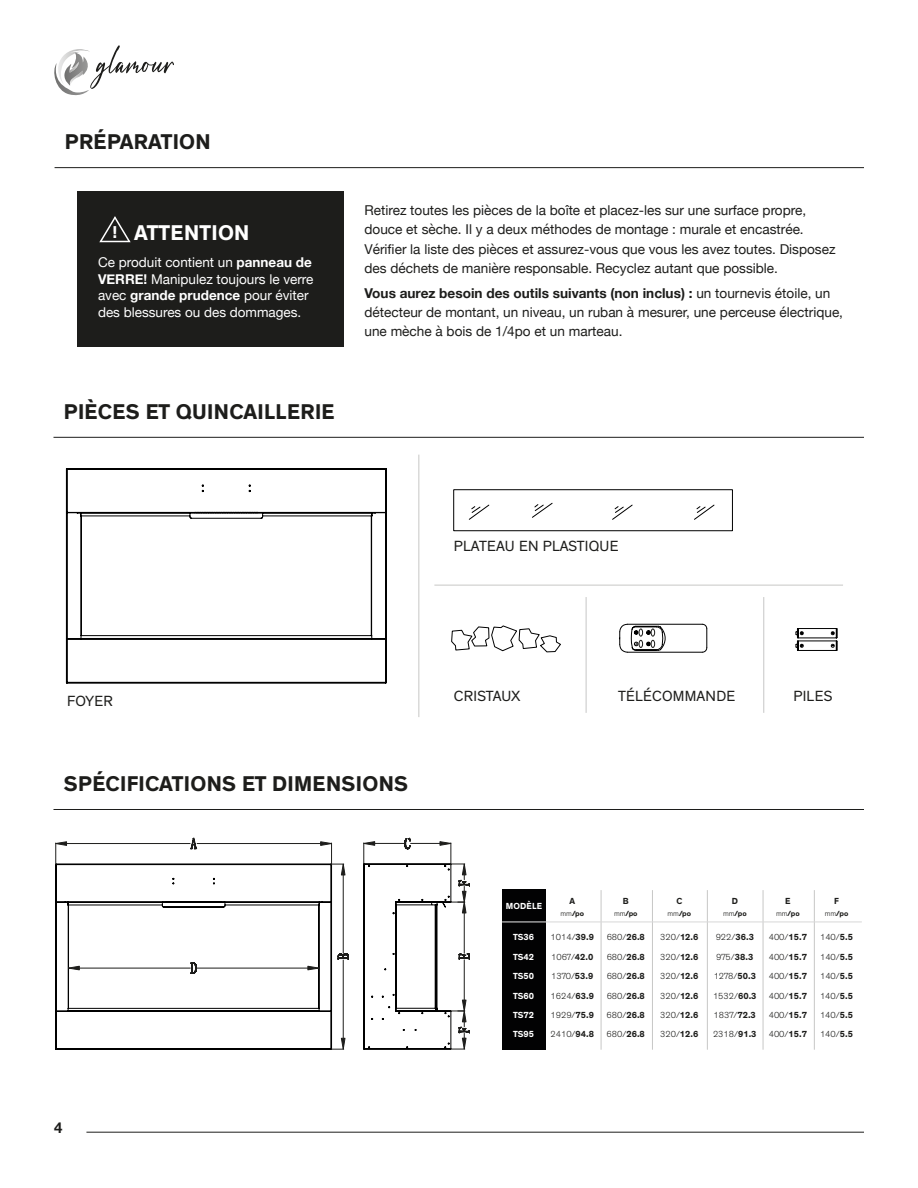
<style>
.page{position:relative;width:918px;height:1188px;background:#fff}
.page>*{position:absolute;margin:0;border:0;box-sizing:border-box;transform-origin:0 0}
.t1{font:700 21.75px "Theinhardt";letter-spacing:.015em;color:#1d1d1b}
.t2{font:700 21.75px "Theinhardt";letter-spacing:.015em;color:#fff}
.t3{font:15px "Theinhardt";letter-spacing:.015em;color:#1d1d1b}
.t4{font:15px "Theinhardt";letter-spacing:-.005em;color:#1d1d1b}
.t5{font:700 15px "Helvetica Neue";color:#1d1d1b}
.t6{font:13.65px/19px "Helvetica Neue";color:#1d1d1b}
.t7{font:13.5px/16.5px "Helvetica Neue";color:#fff}
.t8{font:300 9px "Theinhardt";color:#1d1d1b}
.t9{font:700 9px "Theinhardt";color:#fff}
.t10{font:700 9px "Theinhardt";color:#1d1d1b}
.t11{font:700 7.5px "Theinhardt";color:#1d1d1b}
.s1{font-size:17.55px}
.s2{font-weight:700}
.s3{font-weight:300}
</style>
<div class="page">
<hr style="left:86px;top:1132px;width:778px;height:1px;background:#1d1d1b">
<svg style="left:54px;top:45px;width:120px;height:51px"></svg>
<hr style="left:53px;top:437px;width:811px;height:1px;background:#1d1d1b">
<hr style="left:53px;top:809px;width:811px;height:1px;background:#1d1d1b">
<svg style="left:66px;top:640px;width:321px;height:44px"></svg>
<svg style="left:66px;top:468px;width:321px;height:172px"></svg>
<hr style="left:418px;top:455px;width:1px;height:262px;background:#c7c7c6">
<hr style="left:586px;top:597px;width:1px;height:116px;background:#c7c7c6">
<hr style="left:763px;top:597px;width:1px;height:116px;background:#c7c7c6">
<hr style="left:434px;top:585px;width:409px;height:1px;background:#c7c7c6">
<svg style="left:453px;top:489px;width:280px;height:42px"></svg>
<svg style="left:451px;top:625px;width:110px;height:28px"></svg>
<svg style="left:795px;top:628px;width:43px;height:23px"></svg>
<svg style="left:55px;top:1012px;width:277px;height:38px"></svg>
<hr style="left:343px;top:960px;width:1px;height:78px;background:#1d1d1b">
<svg style="left:331px;top:1038px;width:15px;height:12px"></svg>
<svg style="left:53px;top:809px;width:296px;height:203px"></svg>
<svg style="left:363px;top:837px;width:107px;height:213px"></svg>
<hr style="left:601px;top:890px;width:1px;height:160px;background:#c7c7c6">
<hr style="left:652px;top:890px;width:1px;height:160px;background:#c7c7c6">
<hr style="left:707px;top:890px;width:1px;height:160px;background:#c7c7c6">
<hr style="left:763px;top:890px;width:1px;height:160px;background:#c7c7c6">
<hr style="left:814px;top:890px;width:1px;height:160px;background:#c7c7c6">
<div style="left:502px;top:889px;width:44px;height:161px;background:#020203"></div>
<hr style="left:502px;top:921px;width:360px;height:1px;background:#dadada">
<svg style="left:619px;top:623px;width:89px;height:30px"></svg>
<div style="left:77px;top:191px;width:266px;height:155px;background:#1d1d1b"></div>
<hr style="left:55px;top:167px;width:809px;height:1px;background:#1d1d1b">
<svg style="left:99px;top:216px;width:32px;height:27px"></svg>
<h1 class="t1" style="left:65px;top:128px;width:147px">PRÉPARATION</h1>
<h1 class="t2" style="left:113px;top:219px;width:139px"><span class="s1">!</span> ATTENTION</h1>
<p class="t7" style="left:98px;top:255px;width:217px">Ce produit contient un <span class="s2">panneau de VERRE!</span> Manipulez toujours le verre avec <span class="s2">grande prudence</span> pour éviter des blessures ou des dommages.</p>
<h1 class="t1" style="left:64px;top:398px;width:272px">PIÈCES ET QUINCAILLERIE</h1>
<p class="t6" style="left:364px;top:202px;width:473px">Retirez toutes les pièces de la boîte et placez-les sur une surface propre, douce et sèche. Il y a deux méthodes de montage : murale et encastrée.<br>Vérifier la liste des pièces et assurez-vous que vous les avez toutes. Disposez des déchets de manière responsable. Recyclez autant que possible.</p>
<p class="t6" style="left:364px;top:285px;width:480px"><span class="s2">Vous aurez besoin des outils suivants (non inclus) :</span> un tournevis étoile, un détecteur de montant, un niveau, un ruban à mesurer, une perceuse électrique, une mèche à bois de 1/4po et un marteau.</p>
<p class="t3" style="left:454px;top:537px;width:166px">PLATEAU EN PLASTIQUE</p>
<p class="t3" style="left:67px;top:692px;width:47px">FOYER</p>
<p class="t4" style="left:454px;top:687px;width:68px">CRISTAUX</p>
<p class="t3" style="left:618px;top:687px;width:119px">TÉLÉCOMMANDE</p>
<p class="t3" style="left:793px;top:687px;width:41px">PILES</p>
<h1 class="t1" style="left:64px;top:770px;width:346px">SPÉCIFICATIONS ET DIMENSIONS</h1>
<p class="t5" style="left:54px;top:1115px;width:10px">4</p>
<p class="t9" style="left:506px;top:900px;width:38px">MODÈLE</p>
<p class="t10" style="left:569px;top:895px;width:7px">A</p>
<p class="t10" style="left:623px;top:895px;width:7px">B</p>
<p class="t10" style="left:676px;top:895px;width:7px">C</p>
<p class="t10" style="left:732px;top:895px;width:8px">D</p>
<p class="t10" style="left:785px;top:895px;width:7px">E</p>
<p class="t10" style="left:834px;top:895px;width:6px">F</p>
<p class="t11" style="left:560px;top:909px;width:25px"><span class="s3">mm</span>/po</p>
<p class="t11" style="left:614px;top:909px;width:25px"><span class="s3">mm</span>/po</p>
<p class="t11" style="left:668px;top:909px;width:25px"><span class="s3">mm</span>/po</p>
<p class="t11" style="left:723px;top:909px;width:25px"><span class="s3">mm</span>/po</p>
<p class="t11" style="left:776px;top:909px;width:25px"><span class="s3">mm</span>/po</p>
<p class="t11" style="left:825px;top:909px;width:25px"><span class="s3">mm</span>/po</p>
<p class="t9" style="left:513px;top:932px;width:23px">TS36</p>
<p class="t8" style="left:551px;top:932px;width:45px">1014/<span class="s2">39.9</span></p>
<p class="t8" style="left:607px;top:932px;width:40px">680/<span class="s2">26.8</span></p>
<p class="t8" style="left:660px;top:932px;width:40px">320/<span class="s2">12.6</span></p>
<p class="t8" style="left:716px;top:932px;width:40px">922/<span class="s2">36.3</span></p>
<p class="t8" style="left:769px;top:932px;width:40px">400/<span class="s2">15.7</span></p>
<p class="t8" style="left:820px;top:932px;width:34px">140/<span class="s2">5.5</span></p>
<p class="t9" style="left:513px;top:951px;width:23px">TS42</p>
<p class="t8" style="left:551px;top:951px;width:44px">1067/<span class="s2">42.0</span></p>
<p class="t8" style="left:607px;top:951px;width:40px">680/<span class="s2">26.8</span></p>
<p class="t8" style="left:660px;top:951px;width:40px">320/<span class="s2">12.6</span></p>
<p class="t8" style="left:716px;top:951px;width:39px">975/<span class="s2">38.3</span></p>
<p class="t8" style="left:769px;top:951px;width:40px">400/<span class="s2">15.7</span></p>
<p class="t8" style="left:820px;top:951px;width:34px">140/<span class="s2">5.5</span></p>
<p class="t9" style="left:513px;top:970px;width:23px">TS50</p>
<p class="t8" style="left:551px;top:971px;width:44px">1370/<span class="s2">53.9</span></p>
<p class="t8" style="left:607px;top:971px;width:40px">680/<span class="s2">26.8</span></p>
<p class="t8" style="left:660px;top:971px;width:40px">320/<span class="s2">12.6</span></p>
<p class="t8" style="left:714px;top:971px;width:44px">1278/<span class="s2">50.3</span></p>
<p class="t8" style="left:769px;top:971px;width:40px">400/<span class="s2">15.7</span></p>
<p class="t8" style="left:820px;top:971px;width:34px">140/<span class="s2">5.5</span></p>
<p class="t9" style="left:513px;top:990px;width:23px">TS60</p>
<p class="t8" style="left:551px;top:990px;width:45px">1624/<span class="s2">63.9</span></p>
<p class="t8" style="left:607px;top:990px;width:40px">680/<span class="s2">26.8</span></p>
<p class="t8" style="left:660px;top:990px;width:40px">320/<span class="s2">12.6</span></p>
<p class="t8" style="left:713px;top:990px;width:45px">1532/<span class="s2">60.3</span></p>
<p class="t8" style="left:769px;top:990px;width:40px">400/<span class="s2">15.7</span></p>
<p class="t8" style="left:820px;top:990px;width:34px">140/<span class="s2">5.5</span></p>
<p class="t9" style="left:513px;top:1009px;width:23px">TS72</p>
<p class="t8" style="left:550px;top:1010px;width:45px">1929/<span class="s2">75.9</span></p>
<p class="t8" style="left:607px;top:1010px;width:40px">680/<span class="s2">26.8</span></p>
<p class="t8" style="left:660px;top:1010px;width:40px">320/<span class="s2">12.6</span></p>
<p class="t8" style="left:714px;top:1010px;width:44px">1837/<span class="s2">72.3</span></p>
<p class="t8" style="left:769px;top:1010px;width:40px">400/<span class="s2">15.7</span></p>
<p class="t8" style="left:820px;top:1010px;width:34px">140/<span class="s2">5.5</span></p>
<p class="t9" style="left:513px;top:1029px;width:23px">TS95</p>
<p class="t8" style="left:550px;top:1029px;width:45px">2410/<span class="s2">94.8</span></p>
<p class="t8" style="left:607px;top:1029px;width:40px">680/<span class="s2">26.8</span></p>
<p class="t8" style="left:660px;top:1029px;width:40px">320/<span class="s2">12.6</span></p>
<p class="t8" style="left:713px;top:1029px;width:45px">2318/<span class="s2">91.3</span></p>
<p class="t8" style="left:769px;top:1029px;width:40px">400/<span class="s2">15.7</span></p>
<p class="t8" style="left:820px;top:1029px;width:34px">140/<span class="s2">5.5</span></p>
</div>
